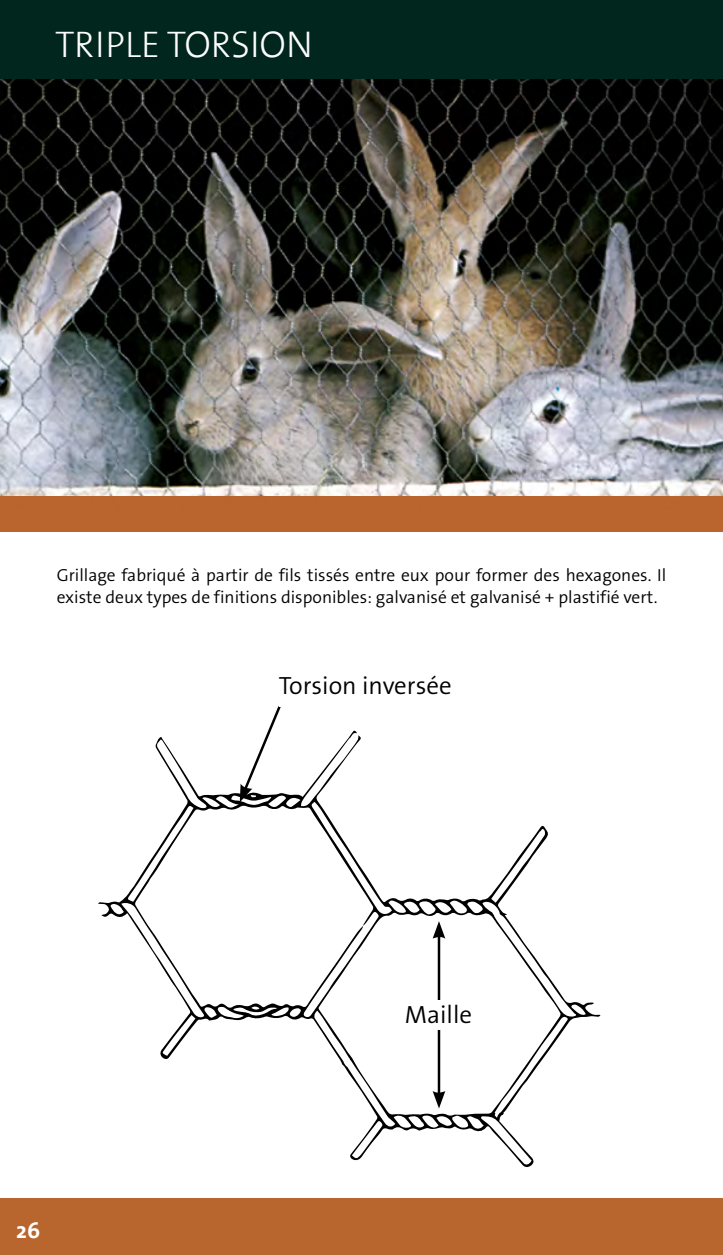
<style>
.page{position:relative;width:723px;height:1255px;background:#fff}
.page>*{position:absolute;margin:0;border:0;box-sizing:border-box;transform-origin:0 0}
.t1{font:300 37.5px "The Sans";color:#fff}
.t2{font:300 25px "The Sans B4";color:#000}
.t3{font:700 22.5px "The Sans";color:#fff}
.t4{font:300 17.5px/22.5px "The Sans B4";color:#000}
.s1{font-size:20px;color:#000}
</style>
<div class="page">
<div style="left:0;top:1198px;width:723px;height:56px;background:#b9642c"></div>
<div style="left:0;top:0;width:723px;height:83px;background:#00261d"></div>
<img style="left:0;top:80px;width:723px;height:416px">
<svg style="left:98px;top:730px;width:502px;height:437px"></svg>
<svg style="left:240px;top:706px;width:43px;height:96px"></svg>
<hr style="left:438px;top:934px;width:2px;height:160px;background:#000">
<svg style="left:433px;top:921px;width:12px;height:17px"></svg>
<svg style="left:433px;top:1090px;width:12px;height:18px"></svg>
<div style="left:380px;top:1000px;width:117px;height:29px;background:#fff"></div>
<div style="left:0;top:496px;width:723px;height:35px;background:#ba642c"></div>
<h1 class="t1" style="left:55px;top:13px;width:259px">TRIPLE TORSION</h1>
<p class="t4" style="left:57px;top:564px;width:611px">Grillage fabriqué à partir de fils tissés entre eux pour former des hexagones. Il existe deux types de finitions disponibles: galvanisé et galvanisé + plastifié vert.</p>
<h2 class="t2" style="left:279px;top:673px;width:174px">Torsion inversée</h2>
<p class="t3" style="left:16px;top:1210px;width:25px">2 6<span class="s1">2</span></p>
<h2 class="t2" style="left:405px;top:1002px;width:69px">Maille</h2>
</div>
